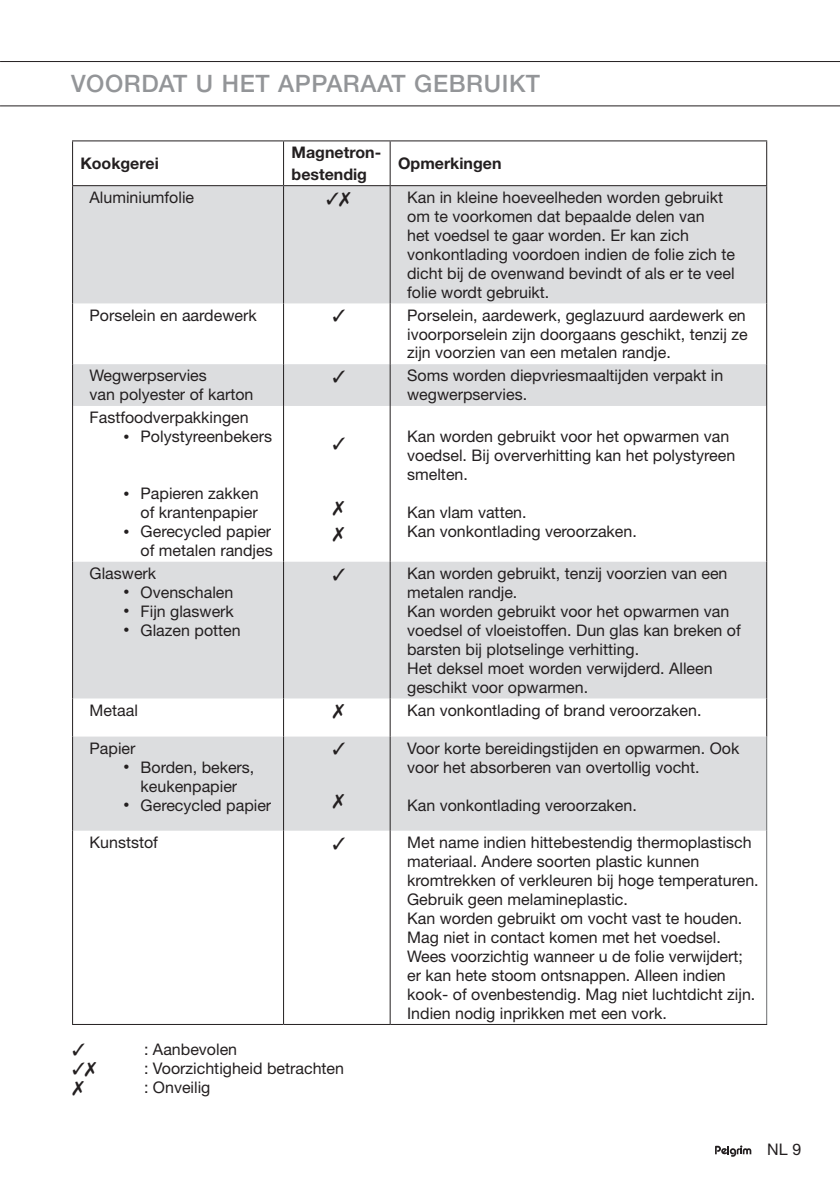
<style>
.page{position:relative;width:840px;height:1190px;background:#fff}
.page>*{position:absolute;margin:0;border:0;box-sizing:border-box;transform-origin:0 0}
.t1{font:500 24px "Helvetica Neue LTW1 G";letter-spacing:.025em;color:#939598}
.t2{font:16px/19px "Helvetica Neue LT Std";color:#231f20}
.t3{font:700 16px/22px "Helvetica Neue LTW1 G";color:#231f20}
.s1{font-family:"Helvetica Neue LTW1 G";font-size:12px}
</style>
<div class="page">
<hr style="left:0;top:61px;width:840px;height:1px;background:#231f20">
<hr style="left:0;top:105px;width:840px;height:1px;background:#231f20">
<svg style="left:715px;top:1145px;width:36px;height:12px"></svg>
<svg style="left:73px;top:186px;width:693px;height:645px;fill:#dcdddf"></svg>
<hr style="left:72px;top:140px;width:212px;height:1px;background:#231f20">
<hr style="left:284px;top:140px;width:106px;height:1px;background:#231f20">
<hr style="left:390px;top:140px;width:377px;height:1px;background:#231f20">
<hr style="left:72px;top:831px;width:1px;height:193px;background:#231f20">
<hr style="left:766px;top:831px;width:1px;height:193px;background:#6c6d70">
<hr style="left:283px;top:831px;width:1px;height:193px;background:#231f20">
<hr style="left:390px;top:831px;width:1px;height:193px;background:#231f20">
<hr style="left:72px;top:141px;width:1px;height:44px;background:#231f20">
<hr style="left:283px;top:141px;width:1px;height:44px;background:#231f20">
<hr style="left:390px;top:141px;width:1px;height:44px;background:#231f20">
<hr style="left:766px;top:141px;width:1px;height:44px;background:#231f20">
<hr style="left:72px;top:186px;width:1px;height:117px;background:#231f20">
<hr style="left:283px;top:186px;width:1px;height:117px;background:#231f20">
<hr style="left:390px;top:186px;width:1px;height:117px;background:#231f20">
<hr style="left:766px;top:186px;width:1px;height:117px;background:#231f20">
<hr style="left:72px;top:303px;width:1px;height:61px;background:#231f20">
<hr style="left:283px;top:303px;width:1px;height:61px;background:#231f20">
<hr style="left:390px;top:303px;width:1px;height:61px;background:#231f20">
<hr style="left:766px;top:303px;width:1px;height:61px;background:#231f20">
<hr style="left:72px;top:364px;width:1px;height:42px;background:#231f20">
<hr style="left:283px;top:364px;width:1px;height:42px;background:#231f20">
<hr style="left:390px;top:364px;width:1px;height:42px;background:#231f20">
<hr style="left:766px;top:364px;width:1px;height:42px;background:#231f20">
<hr style="left:72px;top:406px;width:1px;height:156px;background:#231f20">
<hr style="left:283px;top:406px;width:1px;height:156px;background:#231f20">
<hr style="left:390px;top:406px;width:1px;height:156px;background:#231f20">
<hr style="left:766px;top:406px;width:1px;height:156px;background:#231f20">
<hr style="left:72px;top:562px;width:1px;height:136px;background:#231f20">
<hr style="left:283px;top:562px;width:1px;height:136px;background:#231f20">
<hr style="left:390px;top:562px;width:1px;height:136px;background:#231f20">
<hr style="left:766px;top:562px;width:1px;height:136px;background:#231f20">
<hr style="left:72px;top:698px;width:1px;height:39px;background:#231f20">
<hr style="left:283px;top:698px;width:1px;height:39px;background:#231f20">
<hr style="left:390px;top:698px;width:1px;height:39px;background:#231f20">
<hr style="left:766px;top:698px;width:1px;height:39px;background:#231f20">
<hr style="left:72px;top:185px;width:212px;height:1px;background:#231f20">
<hr style="left:284px;top:185px;width:106px;height:1px;background:#231f20">
<hr style="left:390px;top:185px;width:377px;height:1px;background:#231f20">
<hr style="left:72px;top:1024px;width:212px;height:1px;background:#231f20">
<hr style="left:284px;top:1024px;width:106px;height:1px;background:#231f20">
<hr style="left:390px;top:1024px;width:377px;height:1px;background:#231f20">
<hr style="left:72px;top:737px;width:1px;height:94px;background:#231f20">
<hr style="left:283px;top:737px;width:1px;height:94px;background:#231f20">
<hr style="left:390px;top:737px;width:1px;height:94px;background:#231f20">
<hr style="left:766px;top:737px;width:1px;height:94px;background:#6c6d70">
<svg style="left:333px;top:501px;width:11px;height:14px"></svg>
<svg style="left:333px;top:527px;width:11px;height:14px"></svg>
<svg style="left:333px;top:704px;width:11px;height:15px"></svg>
<svg style="left:333px;top:794px;width:11px;height:15px"></svg>
<svg style="left:327px;top:191px;width:24px;height:15px"></svg>
<svg style="left:333px;top:310px;width:12px;height:12px"></svg>
<svg style="left:333px;top:370px;width:12px;height:12px"></svg>
<svg style="left:333px;top:437px;width:12px;height:13px"></svg>
<svg style="left:333px;top:568px;width:12px;height:12px"></svg>
<svg style="left:333px;top:743px;width:12px;height:12px"></svg>
<h1 class="t1" style="left:71px;top:69px;width:470px">VOORDAT U HET APPARAAT GEBRUIKT</h1>
<p class="t3" style="left:81px;top:152px;width:80px">Kookgerei</p>
<p class="t3" style="left:292px;top:141px;width:91px">Magnetron&shy;bestendig</p>
<p class="t3" style="left:398px;top:152px;width:105px">Opmerkingen</p>
<p class="t2" style="left:90px;top:187px;width:106px">Aluminiumfolie</p>
<p class="t2" style="left:407px;top:187px;width:330px">Kan in kleine hoeveelheden worden gebruikt om te voorkomen dat bepaalde delen van<br>het voedsel te gaar worden. Er kan zich vonkontlading voordoen indien de folie zich te dicht bij de ovenwand bevindt of als er te veel folie wordt gebruikt.</p>
<p class="t2" style="left:90px;top:305px;width:169px">Porselein en aardewerk</p>
<p class="t2" style="left:407px;top:305px;width:342px;text-align:justify">Porselein, aardewerk, geglazuurd aardewerk en ivoorporselein zijn doorgaans geschikt, tenzij ze zijn voorzien van een metalen randje.</p>
<p class="t2" style="left:90px;top:366px;width:165px">Wegwerpservies<br>van polyester of karton</p>
<p class="t2" style="left:407px;top:366px;width:318px">Soms worden diepvriesmaaltijden verpakt in wegwerpservies.</p>
<p class="t2" style="left:90px;top:408px;width:161px">Fastfoodverpakkingen</p>
<p class="t2" style="left:124px;top:427px;width:150px"><span class="s1">•</span> Polystyreenbekers</p>
<p class="t2" style="left:407px;top:427px;width:330px">Kan worden gebruikt voor het opwarmen van voedsel. Bij oververhitting kan het polystyreen smelten.</p>
<p class="t2" style="left:407px;top:503px;width:231px">Kan vlam vatten.<br>Kan vonkontlading veroorzaken.</p>
<p class="t2" style="left:124px;top:484px;width:136px;text-align:right"><span class="s1">•</span> Papieren zakken of krantenpapier</p>
<p class="t2" style="left:124px;top:522px;width:151px;text-align:right"><span class="s1">•</span> Gerecycled papier of metalen randjes</p>
<p class="t2" style="left:90px;top:563px;width:68px">Glaswerk</p>
<p class="t2" style="left:124px;top:582px;width:111px"><span class="s1">•</span> Ovenschalen</p>
<p class="t2" style="left:124px;top:601px;width:112px"><span class="s1">•</span> Fijn glaswerk</p>
<p class="t2" style="left:124px;top:620px;width:119px"><span class="s1">•</span> Glazen potten</p>
<p class="t2" style="left:407px;top:563px;width:335px">Kan worden gebruikt, tenzij voorzien van een metalen randje.<br>Kan worden gebruikt voor het opwarmen van voedsel of vloeistoffen. Dun glas kan breken of barsten bij plotselinge verhitting.<br>Het deksel moet worden verwijderd. Alleen geschikt voor opwarmen.</p>
<p class="t2" style="left:90px;top:700px;width:50px">Metaal</p>
<p class="t2" style="left:407px;top:700px;width:296px">Kan vonkontlading of brand veroorzaken.</p>
<p class="t2" style="left:90px;top:738px;width:47px">Papier</p>
<p class="t2" style="left:124px;top:757px;width:132px;text-align:center"><span class="s1">•</span> Borden, bekers, keukenpapier</p>
<p class="t2" style="left:124px;top:795px;width:149px"><span class="s1">•</span> Gerecycled papier</p>
<p class="t2" style="left:407px;top:738px;width:334px">Voor korte bereidingstijden en opwarmen. Ook voor het absorberen van overtollig vocht.</p>
<p class="t2" style="left:407px;top:795px;width:231px">Kan vonkontlading veroorzaken.</p>
<p class="t2" style="left:90px;top:832px;width:70px">Kunststof</p>
<p class="t2" style="left:407px;top:832px;width:353px">Met name indien hittebestendig thermoplastisch materiaal. Andere soorten plastic kunnen kromtrekken of verkleuren bij hoge temperaturen.<br>Gebruik geen melamineplastic.<br>Kan worden gebruikt om vocht vast te houden.<br>Mag niet in contact komen met het voedsel.<br>Wees voorzichtig wanneer u de folie verwijdert; er kan hete stoom ontsnappen. Alleen indien kook- of ovenbestendig. Mag niet luchtdicht zijn.<br>Indien nodig inprikken met een vork.</p>
<p class="t2" style="left:144px;top:1039px;width:95px">: Aanbevolen</p>
<p class="t2" style="left:144px;top:1058px;width:202px">: Voorzichtigheid betrachten : Onveilig</p>
<p class="t2" style="left:767px;top:1140px;width:36px">NL 9</p>
</div>
